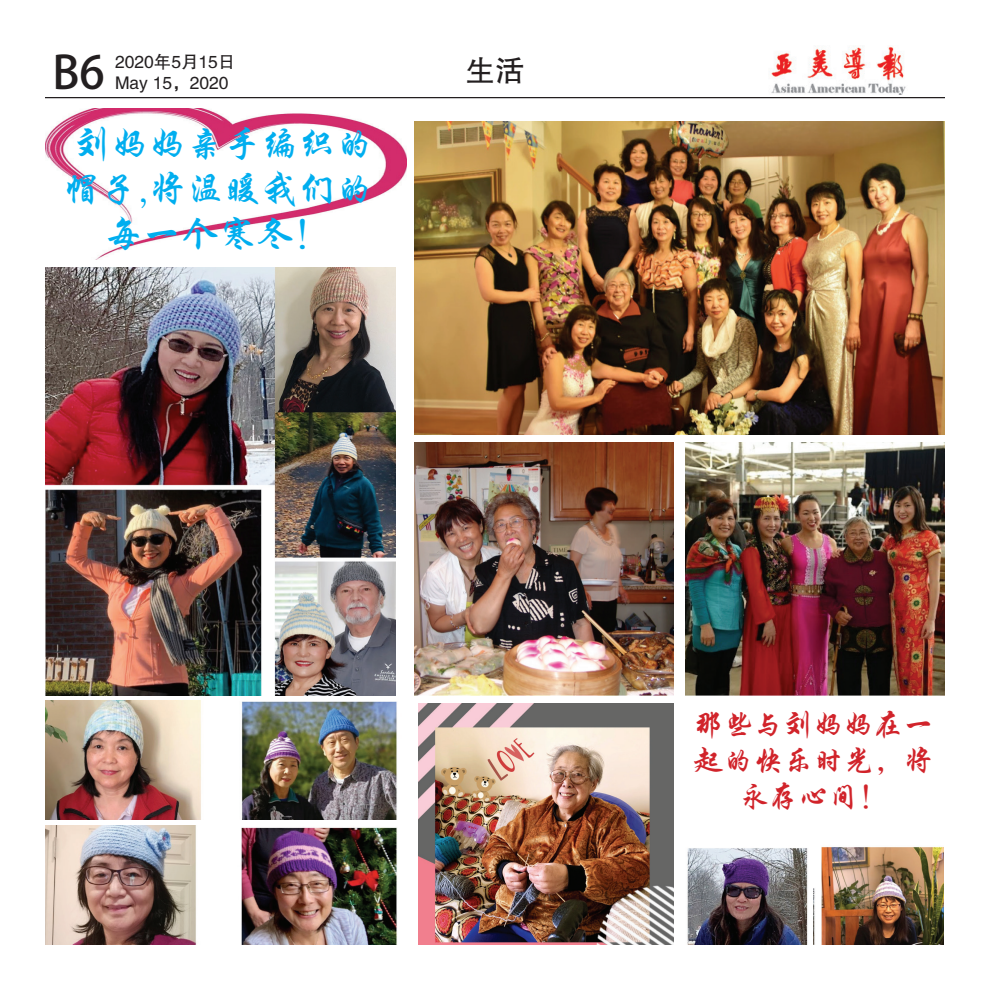
<style>
.page{position:relative;width:990px;height:990px;background:#fff}
.page>*{position:absolute;margin:0;border:0;box-sizing:border-box;transform-origin:0 0}
.t1{font:45px "Adobe Heiti Std";color:#231f20}
.t2{font:37.5px/45px "FZXKJW GB1 0";color:#00aeef;text-align:center}
.t3{font:30px/36px "FZXKJW GB1 0";color:#d1232a;text-align:center}
.t4{font:30px "FZHTJW GB1 0";color:#231f20}
.t5{font:17.5px/21px "FZHTFW GB1 0";color:#231f20}
</style>
<div class="page">
<hr style="left:45px;top:97px;width:900px;height:1px;background:#231f20">
<img style="left:771px;top:46px;width:135px;height:48px">
<img style="left:414px;top:122px;width:531px;height:313px">
<img style="left:414px;top:442px;width:260px;height:254px">
<img style="left:45px;top:267px;width:351px;height:429px">
<img style="left:45px;top:700px;width:156px;height:120px">
<img style="left:418px;top:704px;width:255px;height:241px">
<img style="left:687px;top:846px;width:257px;height:99px">
<img style="left:241px;top:701px;width:156px;height:119px">
<img style="left:45px;top:825px;width:152px;height:120px">
<img style="left:241px;top:827px;width:156px;height:118px">
<img style="left:45px;top:108px;width:361px;height:151px">
<img style="left:686px;top:442px;width:259px;height:254px">
<p class="t1" style="left:53px;top:46px;width:54px">B6</p>
<p class="t5" style="left:115px;top:52px;width:122px">2020年5月15日<br>May 15，2020</p>
<p class="t4" style="left:465px;top:54px;width:61px">生活</p>
<p class="t2" style="left:63px;top:124px;width:313px">刘妈妈亲手编织的帽子,将温暖我们的每一个寒冬！</p>
<p class="t3" style="left:693px;top:709px;width:241px">那些与刘妈妈在一起的快乐时光，将永存心间！</p>
</div>
